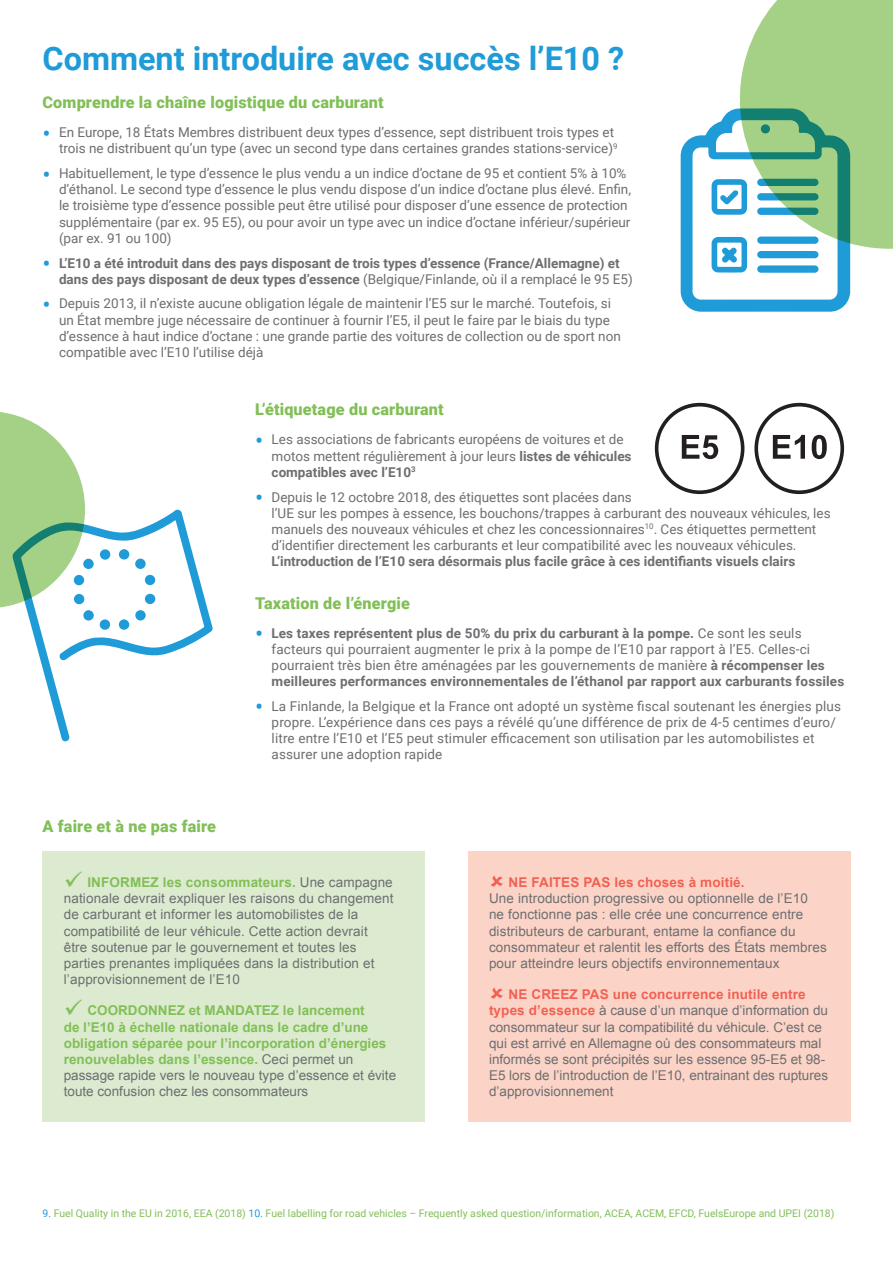
<style>
.page{position:relative;width:893px;height:1263px;background:#fff}
.page>*{position:absolute;margin:0;border:0;box-sizing:border-box;transform-origin:0 0}
.Heading_1{font:700 32.4px "Roboto";color:#1f9cd8}
.Heading_2{font:900 16.2px "Roboto";letter-spacing:.01em;color:#82bf57}
.t1{font:13.5px/16.2px "Roboto";color:#6d6e71}
.Bullets{font:13.5px/16.2px "Arial";letter-spacing:.01em;color:#6d6e71}
.t2{font:700 13.5px/16.2px "Roboto";letter-spacing:.01em;color:#6d6e71}
.Bullets-2{font:700 13.5px/16.2px "Arial";color:#82bf57}
.Footnote{font:10.5px "Roboto";color:#82bf57}
.s1{font-size:24.3px;color:#1f9cd8}
.s2{font-weight:400;font-size:24.3px;color:#1f9cd8}
.s3{font-weight:400}
.s4{font-weight:700}
.s5{color:#82bf57}
.s6{font-weight:700;color:#82bf57}
.s7{font-weight:400;color:#6d6e71}
.s8{font-weight:700;color:#f16153}
.s9{color:#1f9cd8}
</style>
<div class="page">
<svg style="left:0;top:412px;width:85px;height:196px"></svg>
<div style="left:43px;top:851px;width:382px;height:270px;background:#dcebd0"></div>
<div style="left:468px;top:851px;width:382px;height:270px;background:#fcd4c7"></div>
<svg style="left:12px;top:509px;width:201px;height:233px"></svg>
<div style="left:119px;top:549px;width:10px;height:10px;background:#1f9cd8;border-radius:50%"></div>
<div style="left:145px;top:594px;width:10px;height:10px;background:#1f9cd8;border-radius:50%"></div>
<div style="left:135px;top:610px;width:11px;height:10px;background:#1f9cd8;border-radius:50%"></div>
<div style="left:135px;top:559px;width:11px;height:10px;background:#1f9cd8;border-radius:50%"></div>
<div style="left:119px;top:619px;width:10px;height:11px;background:#1f9cd8;border-radius:50%"></div>
<div style="left:100px;top:619px;width:10px;height:11px;background:#1f9cd8;border-radius:50%"></div>
<div style="left:74px;top:575px;width:10px;height:10px;background:#1f9cd8;border-radius:50%"></div>
<div style="left:74px;top:594px;width:10px;height:10px;background:#1f9cd8;border-radius:50%"></div>
<div style="left:83px;top:610px;width:11px;height:10px;background:#1f9cd8;border-radius:50%"></div>
<div style="left:100px;top:549px;width:10px;height:11px;background:#1f9cd8;border-radius:50%"></div>
<div style="left:83px;top:559px;width:11px;height:10px;background:#1f9cd8;border-radius:50%"></div>
<div style="left:145px;top:575px;width:10px;height:10px;background:#1f9cd8;border-radius:50%"></div>
<svg style="left:681px;top:0;width:212px;height:312px"></svg>
<svg style="left:655px;top:403px;width:89px;height:91px"></svg>
<svg style="left:754px;top:403px;width:90px;height:91px"></svg>
<p class="Heading_1" style="left:43px;top:35px;width:583px">Comment introduire avec succès l’E10 ?</p>
<p class="Heading_2" style="left:43px;top:91px;width:343px">Comprendre la chaîne logistique du carburant</p>
<p class="t1" style="left:43px;top:124px;width:576px;text-align:right"><span class="s1">•</span> En Europe, 18 États Membres distribuent deux types d’essence, sept distribuent trois types et trois ne distribuent qu’un type (avec un second type dans certaines grandes stations-service)<sup>9</sup></p>
<p class="t1" style="left:59px;top:165px;width:573px;text-indent:-16px"><span class="s1">•</span> Habituellement, le type d’essence le plus vendu a un indice d’octane de 95 et contient 5% à 10% d’éthanol. Le second type d’essence le plus vendu dispose d’un indice d’octane plus élevé. Enfin, le troisième type d’essence possible peut être utilisé pour disposer d’une essence de protection supplémentaire (par ex. 95 E5), ou pour avoir un type avec un indice d’octane inférieur/supérieur (par ex. 91 ou 100)</p>
<p class="t2" style="left:59px;top:254px;width:575px;text-indent:-17px"><span class="s2">•</span> L’E10 a été introduit dans des pays disposant de trois types d’essence (France/Allemagne) et dans des pays disposant de deux types d’essence <span class="s3">(Belgique/Finlande, où il a remplacé le 95 E5)</span></p>
<p class="t1" style="left:59px;top:295px;width:563px;text-indent:-16px"><span class="s1">•</span> Depuis 2013, il n’existe aucune obligation légale de maintenir l’E5 sur le marché. Toutefois, si un État membre juge nécessaire de continuer à fournir l’E5, il peut le faire par le biais du type d’essence à haut indice d’octane : une grande partie des voitures de collection ou de sport non compatible avec l’E10 l’utilise déjà</p>
<p class="Heading_2" style="left:255px;top:398px;width:190px">L’étiquetage du carburant</p>
<p class="t1" style="left:272px;top:431px;width:361px;text-indent:-16px"><span class="s1">•</span> Les associations de fabricants européens de voitures et de motos mettent régulièrement à jour leurs <span class="s4">listes de véhicules compatibles avec l’E10</span><sup>3</sup></p>
<p class="t1" style="left:272px;top:488px;width:561px;text-indent:-16px"><span class="s1">•</span> Depuis le 12 octobre 2018, des étiquettes sont placées dans<br>l’UE sur les pompes à essence, les bouchons/trappes à carburant des nouveaux véhicules, les manuels des nouveaux véhicules et chez les concessionnaires<sup>10</sup>. Ces étiquettes permettent d’identifier directement les carburants et leur compatibilité avec les nouveaux véhicules.<br><span class="s4">L’introduction de l’E10 sera désormais plus facile grâce à ces identifiants visuels clairs</span></p>
<p class="Heading_2" style="left:255px;top:591px;width:156px">Taxation de l’énergie</p>
<p class="t2" style="left:272px;top:624px;width:574px;text-indent:-17px"><span class="s2">•</span> Les taxes représentent plus de 50% du prix du carburant à la pompe. <span class="s3">Ce sont les seuls facteurs qui pourraient augmenter le prix à la pompe de l’E10 par rapport à l’E5. Celles-ci pourraient très bien être aménagées par les gouvernements de manière</span> à récompenser les meilleures performances environnementales de l’éthanol par rapport aux carburants fossiles</p>
<p class="t1" style="left:272px;top:697px;width:571px;text-indent:-17px"><span class="s1">•</span> La Finlande, la Belgique et la France ont adopté un système fiscal soutenant les énergies plus propre. L’expérience dans ces pays a révélé qu’une différence de prix de 4-5 centimes d’euro/ litre entre l’E10 et l’E5 peut stimuler efficacement son utilisation par les automobilistes et assurer une adoption rapide</p>
<p class="Heading_2" style="left:43px;top:815px;width:175px">A faire et à ne pas faire</p>
<p class="Bullets" style="left:64px;top:874px;width:331px"><span class="s5">✓</span> <span class="s6">INFORMEZ les consommateurs.</span> Une campagne nationale devrait expliquer les raisons du changement de carburant et informer les automobilistes de la compatibilité de leur véhicule. Cette action devrait être soutenue par le gouvernement et toutes les parties prenantes impliquées dans la distribution et l’approvisionnement de l’E10</p>
<p class="Bullets-2" style="left:64px;top:1003px;width:334px">✓ COORDONNEZ et MANDATEZ le lancement<br>de l’E10 à échelle nationale dans le cadre d’une obligation séparée pour l’incorporation d’énergies renouvelables dans l’essence. <span class="s7">Ceci permet un passage rapide vers le nouveau type d’essence et évite toute confusion chez les consommateurs</span></p>
<p class="Bullets" style="left:489px;top:874px;width:339px;text-indent:20px"><span class="s8">NE FAITES PAS les choses à moitié.<br></span>Une introduction progressive ou optionnelle de l’E10<br>ne fonctionne pas : elle crée une concurrence entre distributeurs de carburant, entame la confiance du consommateur et ralentit les efforts des États membres pour atteindre leurs objectifs environnementaux</p>
<p class="Bullets" style="left:489px;top:986px;width:341px;text-indent:20px"><span class="s8">NE CREEZ PAS une concurrence inutile entre types d’essence</span> à cause d’un manque d’information du consommateur sur la compatibilité du véhicule. C’est ce qui est arrivé en Allemagne où des consommateurs mal informés se sont précipités sur les essence 95-E5 et 98- E5 lors de l’introduction de l’E10, entrainant des ruptures d’approvisionnement</p>
<p class="Footnote" style="left:43px;top:1206px;width:793px"><span class="s9">9.</span> Fuel Quality in the EU in 2016, EEA (2018) <span class="s9">10.</span> Fuel labelling for road vehicles – Frequently asked question/information, ACEA, ACEM, EFCD, FuelsEurope and UPEI (2018)</p>
</div>
